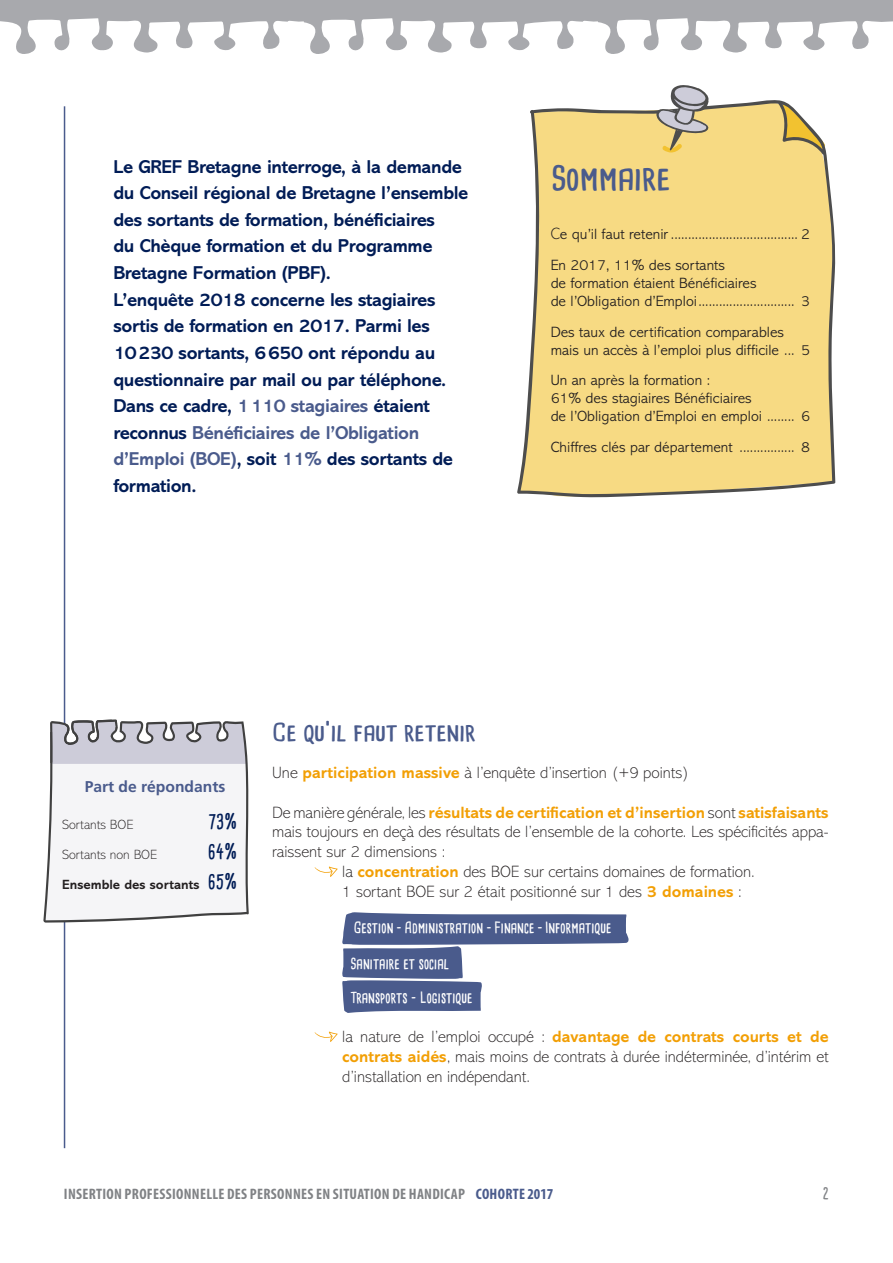
<style>
.page{position:relative;width:893px;height:1263px;background:#fff}
.page>*{position:absolute;margin:0;border:0;box-sizing:border-box;transform-origin:0 0}
.titre1{font:700 33px "Cardenio Modern";letter-spacing:-.01em;color:#4a5b8c;scale:1.2 1}
.titre1-2{font:700 24px "Cardenio Modern";letter-spacing:-.01em;color:#4a5b8c;scale:1.2 1}
.texte{font:700 19.65px "Cardenio Modern";color:#001c56}
.texte-2{font:700 18.75px/26.5px "Abadi MT Std";letter-spacing:-.02em;color:#001c56}
.texte-3{font:200 16.5px/19.8px "Abadi MT Std";color:#231f20;text-align:justify}
.t1{font:700 15.6px "Frutiger";color:#4a5b8c}
.t2{font:700 condensed 15.15px "Myriad Pro";letter-spacing:.02em;color:#808285}
.t3{font:700 15.15px "Cardenio Modern";color:#808285}
.texte-4{font:300 15px/18px "Abadi MT Std";color:#231f20}
.texte-5{font:700 15px "Cardenio Modern";color:#fff}
.texte-6{font:200 13.5px "Abadi MT Std";color:#231f20}
.texte-7{font:700 13.5px "Abadi MT Std";color:#231f20}
.s1{color:#4a5b8c}
.s2{font-weight:200;font-size:16.5px}
.s3{font-family:"Cardenio Modern";font-size:19.65px;color:#001c56}
.s4{font-weight:700;color:#f29f05}
</style>
<div class="page">
<div style="left:0;top:0;width:893px;height:78px;background:#a8a9ad"></div>
<svg style="left:0;top:18px;width:893px;height:60px;fill:#fff"></svg>
<hr style="left:64px;top:106px;width:1px;height:1042px;background:#4a5b8c">
<svg style="left:315px;top:866px;width:23px;height:11px"></svg>
<svg style="left:315px;top:1031px;width:23px;height:11px"></svg>
<svg style="left:43px;top:719px;width:206px;height:203px"></svg>
<svg style="left:342px;top:912px;width:287px;height:101px"></svg>
<div style="left:354px;top:919px;width:257px;height:23px;background:#4a5b8c"></div>
<div style="left:351px;top:955px;width:98px;height:14px;background:#4a5b8c"></div>
<div style="left:351px;top:989px;width:123px;height:14px;background:#4a5b8c"></div>
<svg style="left:517px;top:100px;width:319px;height:398px;background:#f1d88b"></svg>
<svg style="left:656px;top:85px;width:57px;height:67px;background:#ccc0a1"></svg>
<p class="texte-2" style="left:113px;top:153px;width:357px">Le GREF Bretagne interroge, à la demande du Conseil régional de Bretagne l’ensemble des sortants de formation, bénéficiaires<br>du Chèque formation et du Programme Bretagne Formation (PBF).</p>
<p class="texte-2" style="left:113px;top:286px;width:341px">L’enquête 2018 concerne les stagiaires sortis de formation en 2017. Parmi les 10230 sortants, 6650 ont répondu au questionnaire par mail ou par téléphone.<br>Dans ce cadre, <span class="s1">1110 stagiaires</span> étaient reconnus <span class="s1">Bénéficiaires de l’Obligation d’Emploi (BOE)</span>, soit <span class="s1">11%</span> des sortants de formation.</p>
<p class="titre1" style="left:551px;top:155px;width:102px">Sommaire</p>
<p class="texte-4" style="left:551px;top:225px;width:261px"><span class="s2">C</span>e qu’il faut retenir ..................................... 2</p>
<p class="texte-4" style="left:551px;top:256px;width:261px">En 2017, 11% des sortants<br>de formation étaient Bénéficiaires<br>de l’Obligation d’Emploi............................ 3</p>
<p class="texte-4" style="left:551px;top:323px;width:261px">Des taux de certification comparables mais un accès à l’emploi plus difficile ... 5</p>
<p class="texte-4" style="left:551px;top:372px;width:261px">Un an après la formation :<br>61% des stagiaires Bénéficiaires<br>de l’Obligation d’Emploi en emploi ........ 6</p>
<p class="texte-4" style="left:551px;top:438px;width:261px">Chiffres clés par département ................ 8</p>
<p class="t1" style="left:85px;top:777px;width:142px">Part de répondants</p>
<p class="texte-6" style="left:62px;top:817px;width:73px">Sortants BOE</p>
<p class="texte" style="left:208px;top:808px;width:30px">73%</p>
<p class="texte-6" style="left:62px;top:847px;width:97px">Sortants non BOE</p>
<p class="texte" style="left:208px;top:838px;width:31px">64%</p>
<p class="texte-7" style="left:62px;top:876px;width:177px">Ensemble des sortants <span class="s3">65%</span></p>
<p class="titre1-2" style="left:272px;top:716px;width:171px">Ce qu’il faut retenir</p>
<p class="texte-3" style="left:272px;top:763px;width:419px">Une <span class="s4">participation massive</span> à l’enquête d’insertion (+9 points)</p>
<p class="texte-3" style="left:272px;top:802px;width:558px">De manière générale, les <span class="s4">résultats de certification et d’insertion</span> sont <span class="s4">satisfaisants </span>mais toujours en deçà des résultats de l’ensemble de la cohorte. Les spécificités appa&shy;raissent sur 2 dimensions :</p>
<p class="texte-3" style="left:342px;top:862px;width:414px">la <span class="s4">concentration</span> des BOE sur certains domaines de formation.<br>1 sortant BOE sur 2 était positionné sur 1 des <span class="s4">3 domaines</span> :</p>
<p class="texte-5" style="left:354px;top:917px;width:259px">Gestion - Administration - Finance - Informatique</p>
<p class="texte-5" style="left:351px;top:953px;width:100px">Sanitaire et social</p>
<p class="texte-5" style="left:351px;top:987px;width:123px">Transports - Logistique</p>
<p class="texte-3" style="left:342px;top:1027px;width:488px">la nature de l’emploi occupé : <span class="s4">davantage de contrats courts et de contrats aidés</span>, mais moins de contrats à durée indéterminée, d’intérim et d’installation en indépendant.</p>
<p class="t2" style="left:64px;top:1185px;width:491px">INSERTION PROFESSIONNELLE DES PERSONNES EN SITUATION DE HANDICAP <span class="s1">COHORTE 2017</span></p>
<p class="t3" style="left:823px;top:1183px;width:8px">2</p>
</div>
